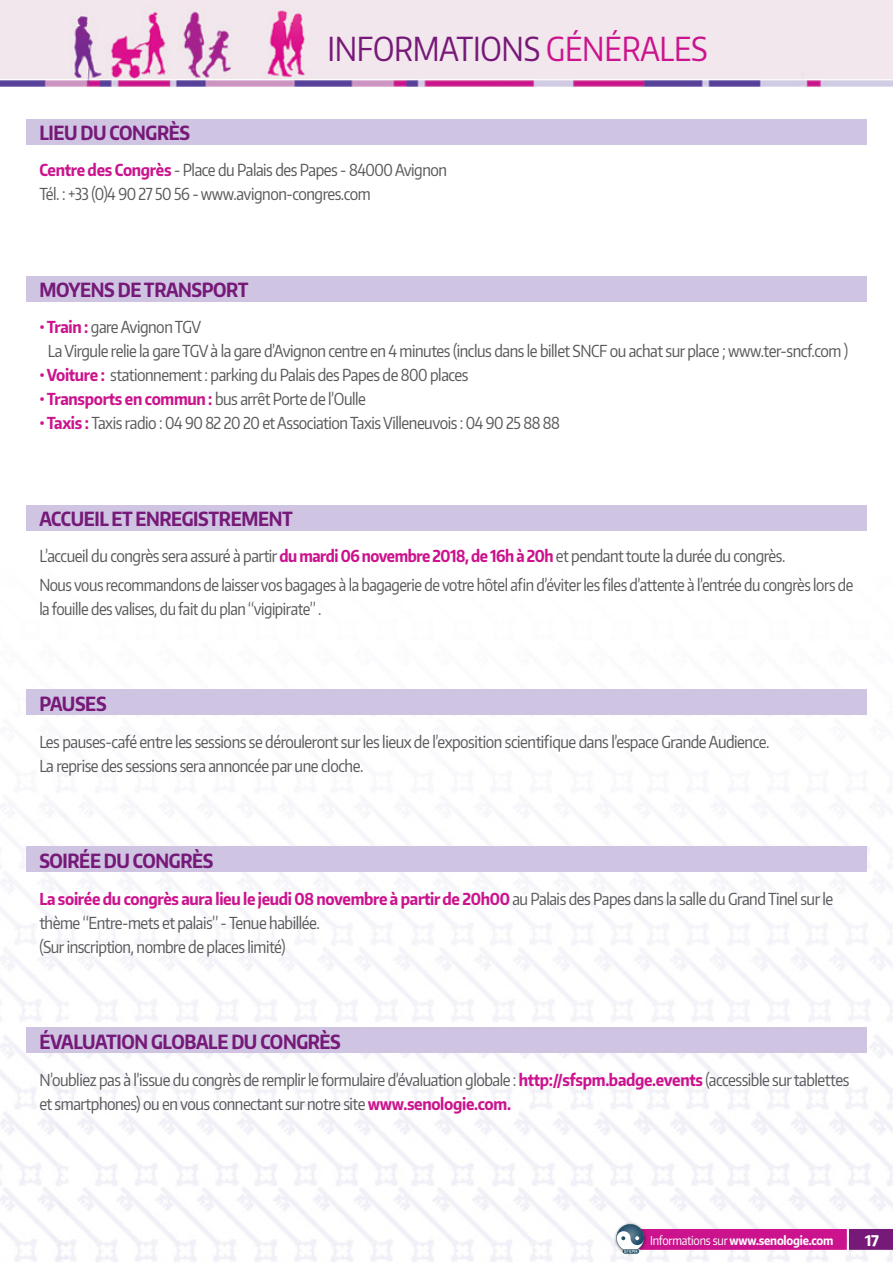
<style>
.page{position:relative;width:893px;height:1263px;background:#fff}
.page>*{position:absolute;margin:0;border:0;box-sizing:border-box;transform-origin:0 0}
.t1{font:33px "Encode Sans Narrow";letter-spacing:-.01em;color:#761978;scale:.92 1}
.t2{font:700 19.5px "Encode Sans Narrow";letter-spacing:-.02em;color:#761978;scale:.92 1}
.t3{font:16.5px/24px "Encode Sans Narrow";letter-spacing:-.03em;color:#58595b;scale:.92 1}
.t4{font:16.5px/24px "Encode Sans Narrow";letter-spacing:-.03em;color:#58595b;scale:.9 1}
.t5{font:700 14.7px "Encode Sans Narrow";color:#fff;scale:1.04 1}
.t6{font:700 12.3px "Encode Sans Narrow";letter-spacing:-.02em;color:#fff;scale:.92 1}
.s1{color:#cb138d}
.s2{font-weight:700;color:#cb138d}
.s3{font-weight:400}
</style>
<div class="page">
<img style="left:0;top:0;width:893px;height:1262px">
<svg style="left:616px;top:1224px;width:277px;height:29px"></svg>
<div style="left:27px;top:119px;width:840px;height:26px;background:#cfc5e2"></div>
<div style="left:27px;top:276px;width:840px;height:26px;background:#cfc5e2"></div>
<div style="left:27px;top:689px;width:840px;height:25px;background:#cfc5e2"></div>
<div style="left:27px;top:505px;width:840px;height:25px;background:#cfc5e2"></div>
<div style="left:27px;top:846px;width:840px;height:26px;background:#cfc5e2"></div>
<div style="left:27px;top:1027px;width:840px;height:25px;background:#cfc5e2"></div>
<p class="t1" style="left:327px;top:27px;width:415px">INFORMATIONS <span class="s1">GÉNÉRALES</span></p>
<p class="t2" style="left:39px;top:119px;width:165px">LIEU DU CONGRÈS</p>
<p class="t3" style="left:39px;top:158px;width:445px"><span class="s2">Centre des Congrès</span> - Place du Palais des Papes - 84000 Avignon</p>
<p class="t3" style="left:39px;top:182px;width:362px">Tél. : +33 (0)4 90 27 50 56 - www.avignon-congres.com</p>
<p class="t2" style="left:39px;top:276px;width:229px">MOYENS DE TRANSPORT</p>
<p class="t3" style="left:39px;top:315px;width:177px"><span class="s2">• Train :</span> gare Avignon TGV</p>
<p class="t3" style="left:48px;top:339px;width:871px">La Virgule relie la gare TGV à la gare d’Avignon centre en 4 minutes (inclus dans le billet SNCF ou achat sur place ; www.ter-sncf.com )</p>
<p class="t3" style="left:39px;top:363px;width:468px"><span class="s2">• Voiture :</span> stationnement : parking du Palais des Papes de 800 places</p>
<p class="t3" style="left:39px;top:387px;width:356px"><span class="s2">• Transports en commun :</span> bus arrêt Porte de l’Oulle</p>
<p class="t3" style="left:39px;top:411px;width:567px"><span class="s2">• Taxis :</span> Taxis radio : 04 90 82 20 20 et Association Taxis Villeneuvois : 04 90 25 88 88</p>
<p class="t2" style="left:39px;top:506px;width:277px">ACCUEIL ET ENREGISTREMENT</p>
<p class="t3" style="left:39px;top:544px;width:813px">L’accueil du congrès sera assuré à partir <span class="s2">du mardi 06 novembre 2018, de 16h à 20h</span> et pendant toute la durée du congrès.</p>
<p class="t4" style="left:39px;top:572px;width:906px">Nous vous recommandons de laisser vos bagages à la bagagerie de votre hôtel afin d’éviter les files d’attente à l’entrée du congrès lors de la fouille des valises, du fait du plan “vigipirate” .</p>
<p class="t2" style="left:39px;top:691px;width:75px">PAUSES</p>
<p class="t3" style="left:39px;top:729px;width:795px">Les pauses-café entre les sessions se dérouleront sur les lieux de l’exposition scientifique dans l’espace Grande Audience.<br>La reprise des sessions sera annoncée par une cloche.</p>
<p class="t2" style="left:39px;top:848px;width:191px">SOIRÉE DU CONGRÈS</p>
<p class="t3" style="left:39px;top:886px;width:864px"><span class="s2">La soirée du congrès aura lieu le jeudi 08 novembre à partir de 20h00</span> au Palais des Papes dans la salle du Grand Tinel sur le thème “Entre-mets et palais” - Tenue habillée.</p>
<p class="t3" style="left:39px;top:934px;width:269px">(Sur inscription, nombre de places limité)</p>
<p class="t2" style="left:39px;top:1029px;width:329px">ÉVALUATION GLOBALE DU CONGRÈS</p>
<p class="t3" style="left:39px;top:1067px;width:882px">N’oubliez pas à l’issue du congrès de remplir le formulaire d’évaluation globale : <span class="s2">http://sfspm.badge.events</span> (accessible sur tablettes et smartphones) ou en vous connectant sur notre site <span class="s2">www.senologie.com.</span></p>
<p class="t6" style="left:650px;top:1232px;width:201px"><span class="s3">Informations sur</span> www.senologie.com</p>
<p class="t5" style="left:865px;top:1230px;width:15px">17</p>
</div>
